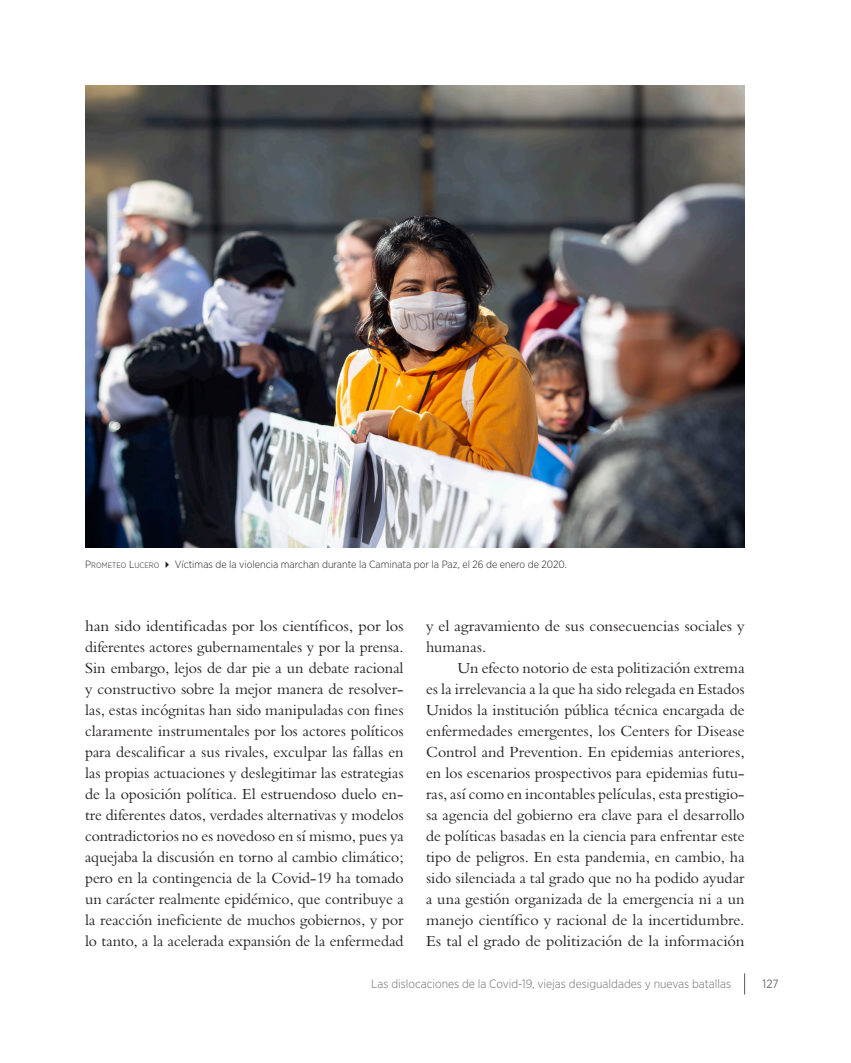
<style>
.page{position:relative;width:851px;height:1063px;background:#fff}
.page>*{position:absolute;margin:0;border:0;box-sizing:border-box;transform-origin:0 0}
.TEXTO_GENERAL{font:15px/21px "Bergamo Std";color:#231f20;text-align:justify;scale:1.05 1}
.TEXTO_GENERAL-2{font:15px/21px "Bergamo Std";color:#231f20}
.t1{font:300 12px "Gotham Narrow";color:#6c6d70}
.t2{font:12px "Gotham Narrow";color:#6c6d70}
.FOTO_PIE_-_horizonta{font:300 10.5px "Gotham Narrow";color:#231f20}
.s1{font-style:inherit}
.s2{font-size:7.8px}
</style>
<div class="page">
<svg style="left:744px;top:973px;width:1px;height:22px"></svg>
<img style="left:85px;top:85px;width:659px;height:462px">
<p class="FOTO_PIE_-_horizonta" style="left:85px;top:558px;width:483px"><span class="s1">P</span><span class="s2">ROMETEO</span> <span class="s1">L</span><span class="s2">UCERO</span> ✔ Víctimas de la violencia marchan durante la Caminata por la Paz, el 26 de enero de 2020.</p>
<p class="TEXTO_GENERAL" style="left:85px;top:616px;width:305px">han sido identificadas por los científicos, por los diferentes actores gubernamentales y por la prensa.<br>Sin embargo, lejos de dar pie a un debate racional y constructivo sobre la mejor manera de resolver&shy;las, estas incógnitas han sido manipuladas con fines claramente instrumentales por los actores políticos para descalificar a sus rivales, exculpar las fallas en las propias actuaciones y deslegitimar las estrategias de la oposición política. El estruendoso duelo en&shy;tre diferentes datos, verdades alternativas y modelos contradictorios no es novedoso en sí mismo, pues ya aquejaba la discusión en torno al cambio climático; pero en la contingencia de la Covid-19 ha tomado un carácter realmente epidémico, que contribuye a la reacción ineficiente de muchos gobiernos, y por lo tanto, a la acelerada expansión de la enfermedad</p>
<p class="TEXTO_GENERAL-2" style="left:426px;top:616px;width:320px">y el agravamiento de sus consecuencias sociales y humanas.</p>
<p class="TEXTO_GENERAL-2" style="left:426px;top:658px;width:320px;text-align:justify;text-indent:32px">Un efecto notorio de esta politización extrema es la irrelevancia a la que ha sido relegada en Estados Unidos la institución pública técnica encargada de enfermedades emergentes, los Centers for Disease Control and Prevention. En epidemias anteriores, en los escenarios prospectivos para epidemias futu&shy;ras, así como en incontables películas, esta prestigio&shy;sa agencia del gobierno era clave para el desarrollo de políticas basadas en la ciencia para enfrentar este tipo de peligros. En esta pandemia, en cambio, ha sido silenciada a tal grado que no ha podido ayudar a una gestión organizada de la emergencia ni a un manejo científico y racional de la incertidumbre.<br>Es tal el grado de politización de la información</p>
<p class="t1" style="left:371px;top:976px;width:361px">Las dislocaciones de la Covid-19, viejas desigualdades y nuevas batallas</p>
<p class="t2" style="left:762px;top:976px;width:18px">127</p>
</div>
